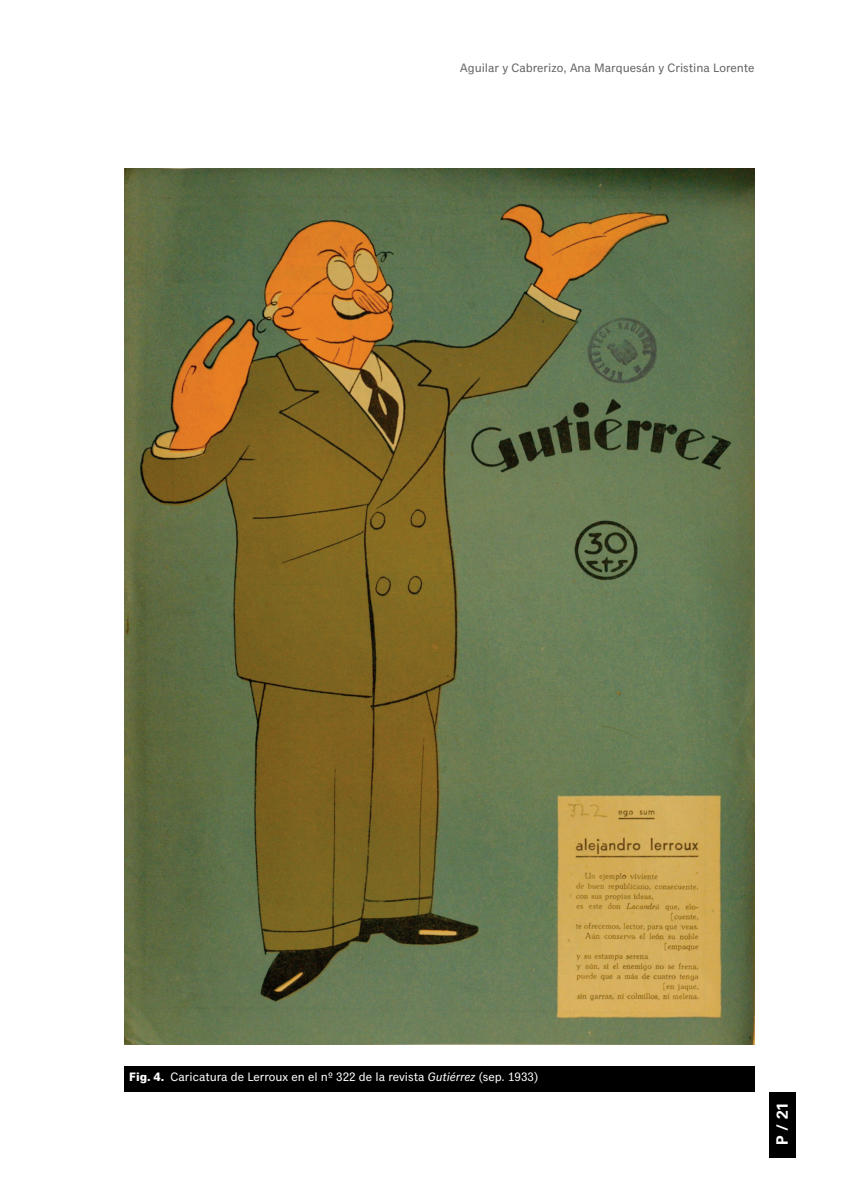
<style>
.page{position:relative;width:844px;height:1191px;background:#fff}
.page>*{position:absolute;margin:0;border:0;box-sizing:border-box;transform-origin:0 0}
.t1{font:700 15.75px "Univers LT Std";color:#fff}
.t2{font:12.25px "Classic Grotesque Pro";color:#fff}
.t3{font:12.25px "Classic Grotesque Pro";color:#636366}
.s1{font-weight:700}
.s2{font-style:italic}
</style>
<div class="page">
<div style="left:768px;top:1092px;width:27px;height:65px;background:#000001"></div>
<img style="left:124px;top:169px;width:630px;height:875px">
<div style="left:124px;top:1066px;width:630px;height:25px;background:#000001"></div>
<p class="t3" style="left:460px;top:61px;width:296px">Aguilar y Cabrerizo, Ana Marquesán y Cristina Lorente</p>
<p class="t2" style="left:129px;top:1069px;width:410px"><span class="s1">Fig. 4.</span> Caricatura de Lerroux en el nº 322 de la revista <span class="s2">Gutiérrez</span> (sep. 1933)</p>
<p class="t1" style="left:772px;top:1144px;width:44px;rotate:-90deg">P / 21</p>
</div>
